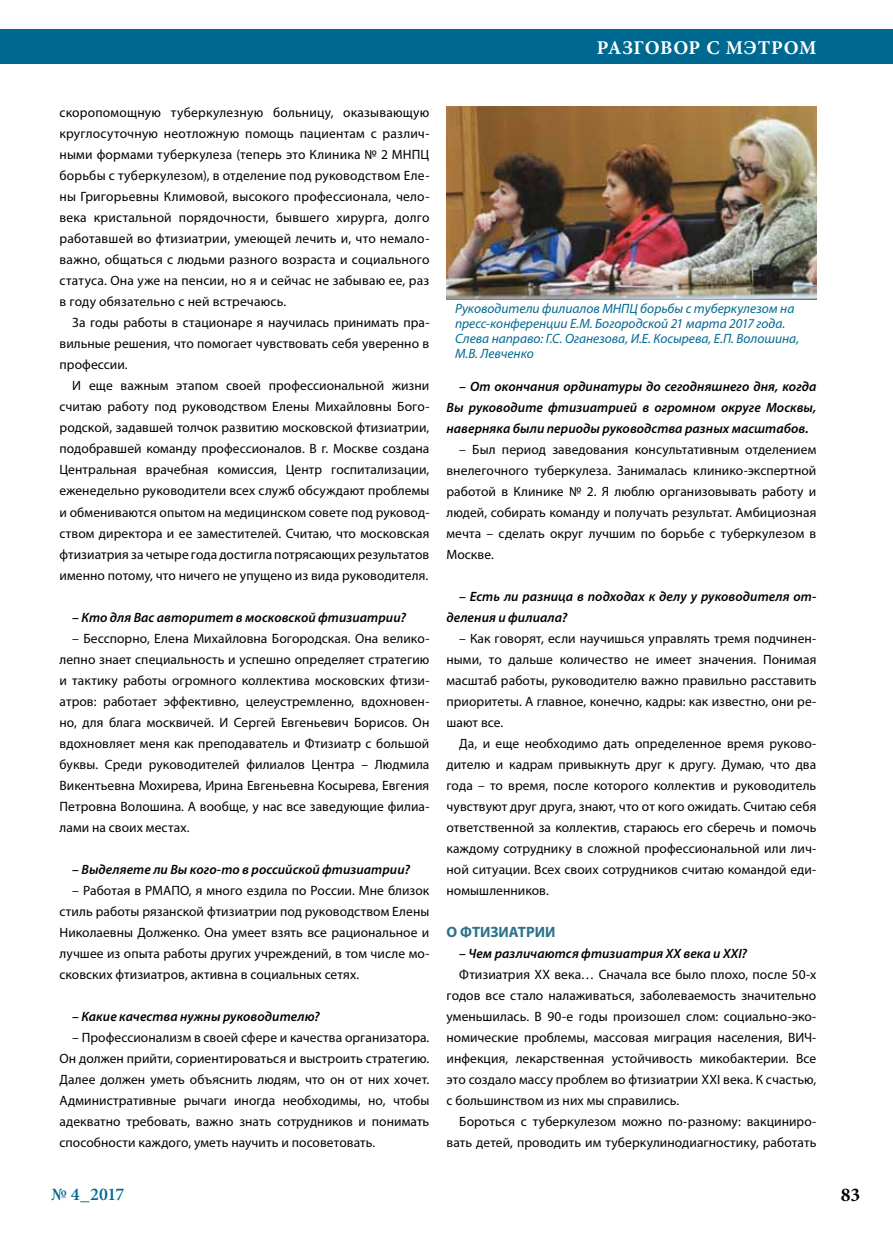
<style>
.page{position:relative;width:893px;height:1234px;background:#fff}
.page>*{position:absolute;margin:0;border:0;box-sizing:border-box;transform-origin:0 0}
.t1{font:700 19.5px "Minion Pro";letter-spacing:.04em;color:#fff}
.t2{font:700 19.5px "Minion Pro";color:#000}
.t3{font:600 18px "Minion Pro";color:#006991}
.t4{font:700 15px "Myriad Pro";color:#2d718a}
.t5{font:13.5px/21px "Myriad Pro";letter-spacing:.005em;color:#000;text-align:justify}
.t6{font:italic 600 13.5px/21px "Myriad Pro";letter-spacing:.005em;color:#000;text-align:justify}
.t7{font:italic 13.5px/15px "Myriad Pro";color:#006991}
</style>
<div class="page">
<div style="left:0;top:30px;width:893px;height:34px;background:#006991"></div>
<img style="left:446px;top:106px;width:370px;height:194px">
<h1 class="t1" style="left:597px;top:34px;width:221px">РАЗГОВОР С МЭТРОМ</h1>
<p class="t5" style="left:60px;top:102px;width:371px">скоропомощную туберкулезную больницу, оказывающую круглосуточную неотложную помощь пациентам с различ&shy;ными формами туберкулеза (теперь это Клиника № 2 МНПЦ борьбы с туберкулезом), в отделение под руководством Еле&shy;ны Григорьевны Климовой, высокого профессионала, чело&shy;века кристальной порядочности, бывшего хирурга, долго работавшей во фтизиатрии, умеющей лечить и, что немало&shy;важно, общаться с людьми разного возраста и социального статуса. Она уже на пенсии, но я и сейчас не забываю ее, раз в году обязательно с ней встречаюсь.</p>
<p class="t5" style="left:60px;top:312px;width:371px;text-indent:13px">За годы работы в стационаре я научилась принимать пра&shy;вильные решения, что помогает чувствовать себя уверенно в профессии.</p>
<p class="t5" style="left:60px;top:375px;width:371px;text-indent:13px">И еще важным этапом своей профессиональной жизни считаю работу под руководством Елены Михайловны Бого&shy;родской, задавшей толчок развитию московской фтизиатрии, подобравшей команду профессионалов. В г. Москве создана Центральная врачебная комиссия, Центр госпитализации, еженедельно руководители всех служб обсуждают проблемы и обмениваются опытом на медицинском совете под руковод&shy;ством директора и ее заместителей. Считаю, что московская фтизиатрия за четыре года достигла потрясающих результатов именно потому, что ничего не упущено из вида руководителя.</p>
<p class="t6" style="left:72px;top:606px;width:335px">– Кто для Вас авторитет в московской фтизиатрии?</p>
<p class="t5" style="left:60px;top:627px;width:371px;text-indent:13px">– Бесспорно, Елена Михайловна Богородская. Она велико&shy;лепно знает специальность и успешно определяет стратегию и тактику работы огромного коллектива московских фтизи&shy;атров: работает эффективно, целеустремленно, вдохновен&shy;но, для блага москвичей. И Сергей Евгеньевич Борисов. Он вдохновляет меня как преподаватель и Фтизиатр с большой буквы. Среди руководителей филиалов Центра – Людмила Викентьевна Мохирева, Ирина Евгеньевна Косырева, Евгения Петровна Волошина. А вообще, у нас все заведующие филиа&shy;лами на своих местах.</p>
<p class="t6" style="left:72px;top:858px;width:339px">– Выделяете ли Вы кого-то в российской фтизиатрии?</p>
<p class="t5" style="left:60px;top:879px;width:371px;text-indent:13px">– Работая в РМАПО, я много ездила по России. Мне близок стиль работы рязанской фтизиатрии под руководством Елены Николаевны Долженко. Она умеет взять все рациональное и лучшее из опыта работы других учреждений, в том числе мо&shy;сковских фтизиатров, активна в социальных сетях.</p>
<p class="t6" style="left:72px;top:1005px;width:249px">– Какие качества нужны руководителю?</p>
<p class="t5" style="left:60px;top:1026px;width:371px;text-indent:13px">– Профессионализм в своей сфере и качества организатора.<br>Он должен прийти, сориентироваться и выстроить стратегию.<br>Далее должен уметь объяснить людям, что он от них хочет.<br>Административные рычаги иногда необходимы, но, чтобы адекватно требовать, важно знать сотрудников и понимать способности каждого, уметь научить и посоветовать.</p>
<p class="t7" style="left:455px;top:301px;width:346px">Руководители филиалов МНПЦ борьбы с туберкулезом на пресс-конференции Е.М. Богородской 21 марта 2017 года.<br>Слева направо: Г.С. Оганезова, И.Е. Косырева, Е.П. Волошина, М.В. Левченко</p>
<p class="t6" style="left:446px;top:375px;width:371px;text-indent:13px">– От окончания ординатуры до сегодняшнего дня, когда Вы руководите фтизиатрией в огромном округе Москвы, наверняка были периоды руководства разных масштабов.</p>
<p class="t5" style="left:446px;top:438px;width:371px;text-indent:13px">– Был период заведования консультативным отделением внелегочного туберкулеза. Занималась клинико-экспертной работой в Клинике № 2. Я люблю организовывать работу и людей, собирать команду и получать результат. Амбициозная мечта – сделать округ лучшим по борьбе с туберкулезом в Москве.</p>
<p class="t6" style="left:446px;top:585px;width:371px;text-indent:13px">– Есть ли разница в подходах к делу у руководителя от&shy;деления и филиала?</p>
<p class="t5" style="left:446px;top:627px;width:371px;text-indent:13px">– Как говорят, если научишься управлять тремя подчинен&shy;ными, то дальше количество не имеет значения. Понимая масштаб работы, руководителю важно правильно расставить приоритеты. А главное, конечно, кадры: как известно, они ре&shy;шают все.</p>
<p class="t5" style="left:446px;top:732px;width:371px;text-indent:13px">Да, и еще необходимо дать определенное время руково&shy;дителю и кадрам привыкнуть друг к другу. Думаю, что два года – то время, после которого коллектив и руководитель чувствуют друг друга, знают, что от кого ожидать. Считаю себя ответственной за коллектив, стараюсь его сберечь и помочь каждому сотруднику в сложной профессиональной или лич&shy;ной ситуации. Всех своих сотрудников считаю командой еди&shy;номышленников.</p>
<p class="t4" style="left:446px;top:921px;width:111px">О ФТИЗИАТРИИ</p>
<p class="t6" style="left:459px;top:942px;width:289px">– Чем различаются фтизиатрия XX века и ХXI?</p>
<p class="t5" style="left:446px;top:963px;width:371px;text-indent:13px">Фтизиатрия XX века… Сначала все было плохо, после 50-х годов все стало налаживаться, заболеваемость значительно уменьшилась. В 90-е годы произошел слом: социально-эко&shy;номические проблемы, массовая миграция населения, ВИЧ&shy;инфекция, лекарственная устойчивость микобактерии. Все это создало массу проблем во фтизиатрии XXI века. К счастью, с большинством из них мы справились.</p>
<p class="t5" style="left:446px;top:1110px;width:371px;text-align:right">Бороться с туберкулезом можно по-разному: вакциниро&shy;вать детей, проводить им туберкулинодиагностику, работать</p>
<h2 class="t3" style="left:51px;top:1181px;width:75px">№ 4_2017</h2>
<h1 class="t2" style="left:841px;top:1180px;width:21px">83</h1>
</div>
